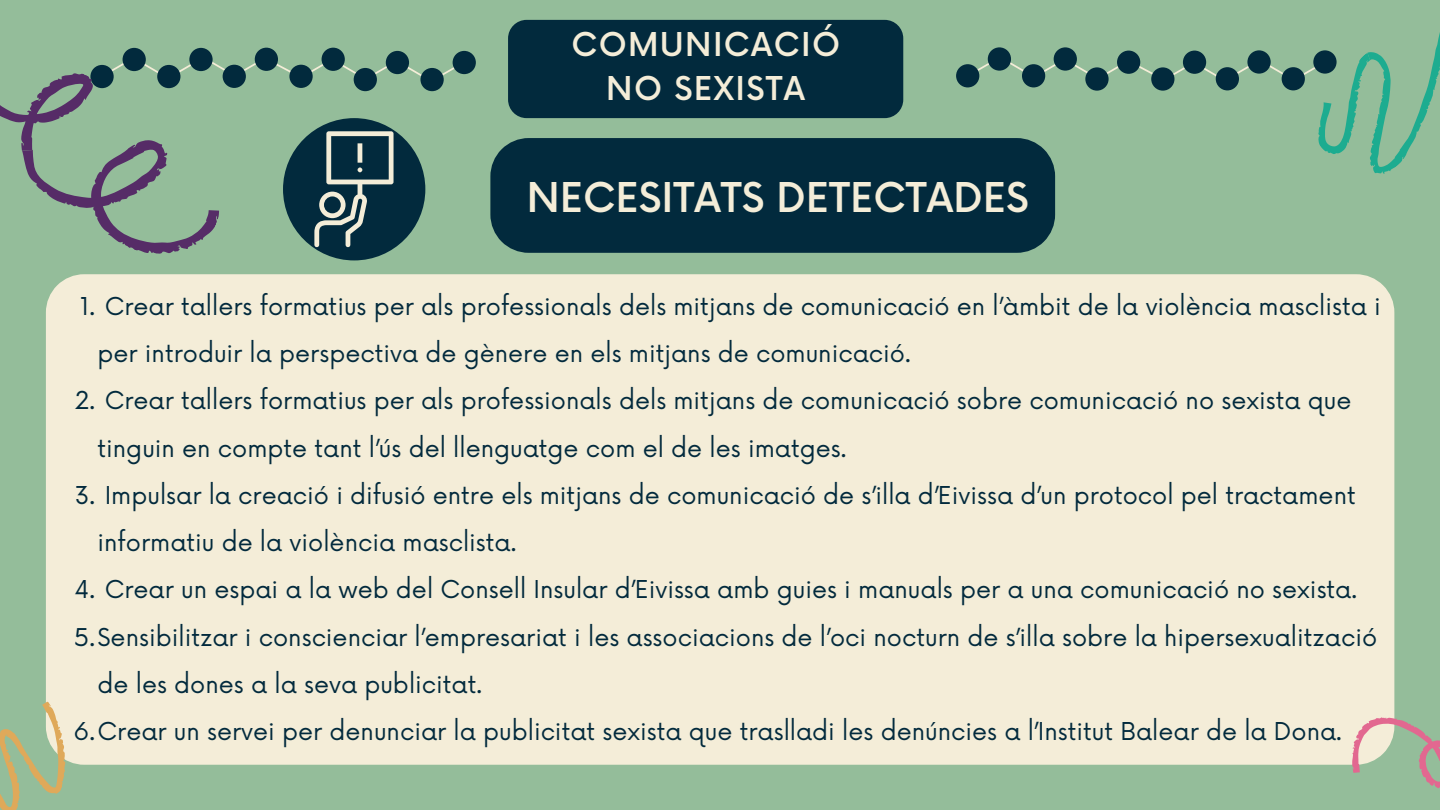
<style>
.page{position:relative;width:1440px;height:810px;background:#94bd9a}
.page>*{position:absolute;margin:0;border:0;box-sizing:border-box;transform-origin:0 0}
.t1{font:500 40px "Now";color:#f4edd8}
.t2{font:500 32px/44.2px "Now";letter-spacing:.04em;color:#f4edd8;text-align:center}
.t3{font:24px/47.2px "Now";color:#022a3d}
</style>
<div class="page">
<div style="left:956px;top:64px;width:23px;height:23px;background:#022a3d;border-radius:50%"></div>
<div style="left:453px;top:51px;width:23px;height:23px;background:#022a3d;border-radius:50%"></div>
<div style="left:508px;top:20px;width:395px;height:98px;background:#022a3d;border-radius:19px"></div>
<div style="left:490px;top:138px;width:565px;height:115px;background:#022a3d"></div>
<div style="left:46px;top:274px;width:1348px;height:491px;background:#f4edd8"></div>
<svg style="left:0;top:688px;width:81px;height:122px"></svg>
<svg style="left:1337px;top:687px;width:103px;height:101px"></svg>
<svg style="left:966px;top:32px;width:474px;height:149px"></svg>
<svg style="left:0;top:47px;width:465px;height:214px"></svg>
<h2 class="t2" style="left:571px;top:25px;width:270px">COMUNICACIÓ<br>NO SEXISTA</h2>
<h1 class="t1" style="left:527px;top:176px;width:504px">NECESITATS DETECTADES</h1>
<p class="t3" style="left:98px;top:284px;width:1285px;text-indent:-17px">1. Crear tallers formatius per als professionals dels mitjans de comunicació en l’àmbit de la violència masclista i per introduir la perspectiva de gènere en els mitjans de comunicació.</p>
<p class="t3" style="left:98px;top:378px;width:1255px;text-indent:-23px">2. Crear tallers formatius per als professionals dels mitjans de comunicació sobre comunicació no sexista que tinguin en compte tant l’ús del llenguatge com el de les imatges.</p>
<p class="t3" style="left:98px;top:473px;width:1260px;text-indent:-23px">3. Impulsar la creació i difusió entre els mitjans de comunicació de s’illa d’Eivissa d’un protocol pel tractament informatiu de la violència masclista.</p>
<p class="t3" style="left:75px;top:567px;width:1284px">4. Crear un espai a la web del Consell Insular d’Eivissa amb guies i manuals per a una comunicació no sexista.</p>
<p class="t3" style="left:74px;top:615px;width:1304px">5.Sensibilitzar i conscienciar l’empresariat i les associacions de l’oci nocturn de s’illa sobre la hipersexualització</p>
<p class="t3" style="left:98px;top:662px;width:386px">de les dones a la seva publicitat.</p>
<p class="t3" style="left:74px;top:709px;width:1270px">6.Crear un servei per denunciar la publicitat sexista que traslladi les denúncies a l’Institut Balear de la Dona.</p>
</div>
